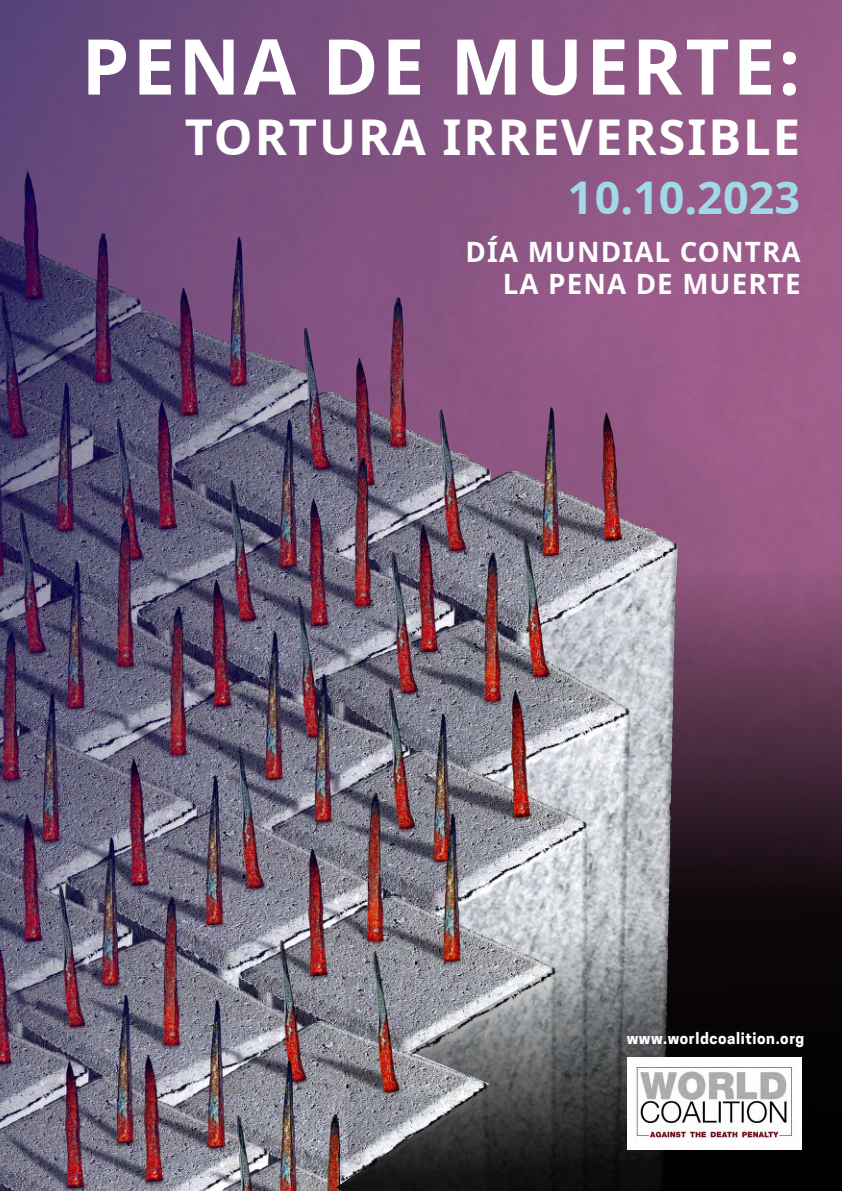
<style>
.page{position:relative;width:842px;height:1191px;background:#fff}
.page>*{position:absolute;margin:0;border:0;box-sizing:border-box;transform-origin:0 0}
.t1{font:700 77px "Noto Sans";letter-spacing:.04em;color:#fff}
.t2{font:700 49.3px "Noto Sans";letter-spacing:.04em;color:#fff}
.t3{font:700 45px "Noto Sans";color:#a2d8e7}
.t4{font:700 28px/32px "Noto Sans";letter-spacing:.04em;color:#fff;text-align:right}
.t5{font:700 15.1px "Cooper Hewitt";letter-spacing:.04em;color:#fff}
</style>
<div class="page">
<img style="left:0;top:0;width:842px;height:515px">
<img style="left:0;top:82px;width:814px;height:1109px">
<img style="left:336px;top:515px;width:506px;height:676px">
<img style="left:627px;top:1057px;width:174px;height:93px">
<h1 class="t1" style="left:82px;top:23px;width:720px">PENA DE MUERTE:</h1>
<h2 class="t2" style="left:185px;top:109px;width:617px">TORTURA IRREVERSIBLE</h2>
<h3 class="t3" style="left:568px;top:172px;width:234px">10.10.2023</h3>
<p class="t4" style="left:465px;top:236px;width:337px">DÍA MUNDIAL CONTRA<br>LA PENA DE MUERTE</p>
<p class="t5" style="left:627px;top:1033px;width:179px">www.worldcoalition.org</p>
</div>
